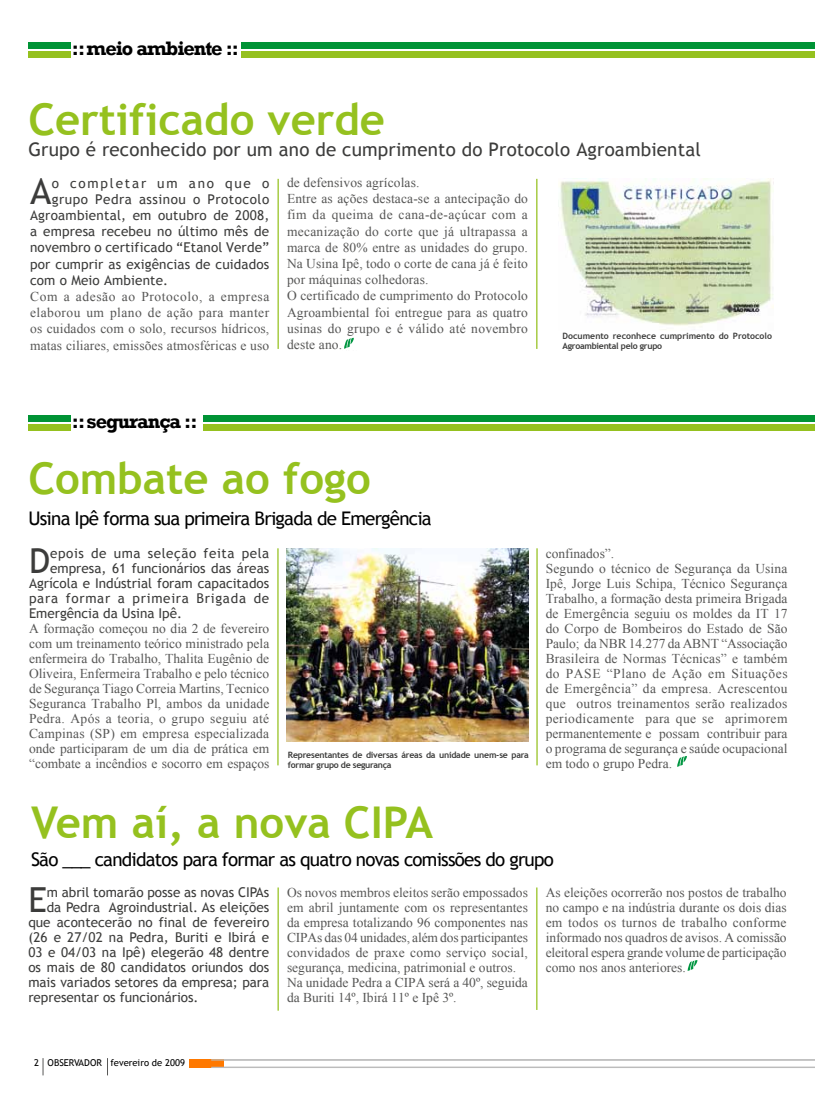
<style>
.page{position:relative;width:815px;height:1099px;background:#fff}
.page>*{position:absolute;margin:0;border:0;box-sizing:border-box;transform-origin:0 0}
.t1{font:700 43.75px "Trebuchet MS";color:#95c11f}
.t2{font:36.12px "Trebuchet MS";color:#3c3c3b}
.t3{font:34.5px "Trebuchet MS";color:#3c3c3b}
.t4{font:700 20px "Rockwell";letter-spacing:-.05em;color:#000}
.t5{font:18.75px "Trebuchet MS";letter-spacing:-.04em;color:#000}
.t6{font:18.75px "Trebuchet MS";letter-spacing:.01em;color:#3c3c3b}
.t7{font:13.5px/15px "Times New Roman";letter-spacing:.01em;color:#575756;text-align:justify}
.t8{font:13.5px "Trebuchet MS";color:#3c3c3b}
.t9{font:13.5px "Trebuchet MS";letter-spacing:.04em;color:#3c3c3b}
.t10{font:13.5px "Trebuchet MS";letter-spacing:.055em;color:#3c3c3b}
.t11{font:13.5px "Trebuchet MS";letter-spacing:.135em;color:#3c3c3b}
.t12{font:9.5px "Trebuchet MS";color:#000}
.t13{font:700 8.75px/10px "Trebuchet MS";letter-spacing:-.025em;color:#3c3c3b}
.t14{font:700 8.75px/10px "Trebuchet MS";color:#3c3c3b}
</style>
<div class="page">
<div style="left:189px;top:1059px;width:35px;height:8px;background:#ff7900"></div>
<svg style="left:43px;top:1058px;width:1px;height:17px"></svg>
<svg style="left:107px;top:1058px;width:1px;height:17px"></svg>
<hr style="left:211px;top:1066px;width:604px;height:1px;background:#bcbcbc">
<hr style="left:211px;top:1059px;width:604px;height:1px;background:#bcbcbc">
<div style="left:28px;top:43px;width:787px;height:6px;background:#009335"></div>
<div style="left:28px;top:52px;width:787px;height:6px;background:#95c11f"></div>
<div style="left:71px;top:39px;width:169px;height:23px;background:#fff"></div>
<div style="left:28px;top:415px;width:787px;height:6px;background:#009335"></div>
<div style="left:28px;top:424px;width:787px;height:6px;background:#95c11f"></div>
<div style="left:71px;top:413px;width:131px;height:23px;background:#fff"></div>
<img style="left:560px;top:179px;width:214px;height:151px">
<svg style="left:344px;top:338px;width:10px;height:11px"></svg>
<hr style="left:278px;top:179px;width:1px;height:170px;background:#95c11f">
<hr style="left:536px;top:179px;width:1px;height:170px;background:#95c11f">
<img style="left:287px;top:548px;width:241px;height:193px">
<hr style="left:277px;top:548px;width:2px;height:217px;background:#95c11f">
<hr style="left:536px;top:548px;width:2px;height:217px;background:#95c11f">
<hr style="left:278px;top:887px;width:1px;height:123px;background:#95c11f">
<hr style="left:536px;top:887px;width:1px;height:122px;background:#95c11f">
<svg style="left:688px;top:960px;width:9px;height:11px"></svg>
<svg style="left:677px;top:756px;width:10px;height:11px"></svg>
<h3 class="t4" style="left:72px;top:36px;width:168px">:: meio ambiente ::</h3>
<h1 class="t1" style="left:28px;top:92px;width:358px">Certificado verde</h1>
<h3 class="t6" style="left:28px;top:139px;width:674px">Grupo é reconhecido por um ano de cumprimento do Protocolo Agroambiental</h3>
<h2 class="t2" style="left:30px;top:170px;width:23px">A</h2>
<p class="t11" style="left:52px;top:175px;width:219px">o completar um ano que o</p>
<p class="t9" style="left:52px;top:191px;width:219px">grupo Pedra assinou o Protocolo</p>
<p class="t8" style="left:30px;top:207px;width:241px">Agroambiental, em outubro de 2008,</p>
<p class="t8" style="left:30px;top:223px;width:241px">a empresa recebeu no último mês de</p>
<p class="t8" style="left:30px;top:240px;width:241px">novembro o certificado “Etanol Verde”</p>
<p class="t8" style="left:30px;top:256px;width:241px">por cumprir as exigências de cuidados</p>
<p class="t8" style="left:30px;top:272px;width:140px">com o Meio Ambiente.</p>
<p class="t7" style="left:30px;top:288px;width:241px;line-height:16.2px">Com a adesão ao Protocolo, a empresa elaborou um plano de ação para manter os cuidados com o solo, recursos hídricos, matas ciliares, emissões atmosféricas e uso</p>
<p class="t7" style="left:287px;top:174px;width:243px;line-height:16.2px;text-align:left">de defensivos agrícolas.<br>Entre as ações destaca-se a antecipação do fim da queima de cana-de-açúcar com a mecanização do corte que já ultrapassa a marca de 80% entre as unidades do grupo.<br>Na Usina Ipê, todo o corte de cana já é feito por máquinas colhedoras.<br>O certificado de cumprimento do Protocolo Agroambiental foi entregue para as quatro usinas do grupo e é válido até novembro deste ano.</p>
<p class="t14" style="left:562px;top:331px;width:211px">Documento reconhece cumprimento do Protocolo<br>Agroambiental pelo grupo</p>
<h3 class="t4" style="left:72px;top:409px;width:127px">:: segurança ::</h3>
<h1 class="t1" style="left:28px;top:451px;width:344px">Combate ao fogo</h1>
<h3 class="t5" style="left:28px;top:507px;width:405px">Usina Ipê forma sua primeira Brigada de Emergência</h3>
<h3 class="t3" style="left:29px;top:540px;width:23px">D</h3>
<p class="t9" style="left:50px;top:545px;width:221px">epois de uma seleção feita pela</p>
<p class="t8" style="left:50px;top:560px;width:221px">empresa, 61 funcionários das áreas</p>
<p class="t8" style="left:29px;top:575px;width:242px">Agrícola e Indústrial foram capacitados</p>
<p class="t10" style="left:29px;top:590px;width:242px">para formar a primeira Brigada de</p>
<p class="t8" style="left:29px;top:605px;width:155px">Emergência da Usina Ipê.</p>
<p class="t7" style="left:29px;top:621px;width:242px">A formação começou no dia 2 de fevereiro com um treinamento teórico ministrado pela enfermeira do Trabalho, Thalita Eugênio de Oliveira, Enfermeira Trabalho e pelo técnico de Segurança Tiago Correia Martins, Tecnico Seguranca Trabalho Pl, ambos da unidade Pedra. Após a teoria, o grupo seguiu até Campinas (SP) em empresa especializada onde participaram de um dia de prática em “combate a incêndios e socorro em espaços</p>
<p class="t13" style="left:288px;top:749px;width:242px">Representantes de diversas áreas da unidade unem-se para formar grupo de segurança</p>
<h1 class="t1" style="left:31px;top:795px;width:403px">Vem aí, a nova CIPA</h1>
<p class="t7" style="left:546px;top:545px;width:243px;text-align:left">confinados”.<br>Segundo o técnico de Segurança da Usina Ipê, Jorge Luis Schipa, Técnico Segurança Trabalho, a formação desta primeira Brigada de Emergência seguiu os moldes da IT 17 do Corpo de Bombeiros do Estado de São Paulo; da NBR 14.277 da ABNT “Associação Brasileira de Normas Técnicas” e também do PASE “Plano de Ação em Situações de Emergência” da empresa. Acrescentou que outros treinamentos serão realizados periodicamente para que se aprimorem permanentemente e possam contribuir para o programa de segurança e saúde ocupacional em todo o grupo Pedra.</p>
<h3 class="t5" style="left:31px;top:848px;width:524px">São ___ candidatos para formar as quatro novas comissões do grupo</h3>
<p class="t7" style="left:287px;top:884px;width:242px;text-align:left">Os novos membros eleitos serão empossados em abril juntamente com os representantes da empresa totalizando 96 componentes nas CIPAs das 04 unidades, além dos participantes convidados de praxe como serviço social, segurança, medicina, patrimonial e outros.<br>Na unidade Pedra a CIPA será a 40º, seguida da Buriti 14º, Ibirá 11º e Ipê 3º.</p>
<p class="t7" style="left:546px;top:884px;width:243px">As eleições ocorrerão nos postos de trabalho no campo e na indústria durante os dois dias em todos os turnos de trabalho conforme informado nos quadros de avisos. A comissão eleitoral espera grande volume de participação como nos anos anteriores.</p>
<h3 class="t3" style="left:28px;top:879px;width:20px">E</h3>
<p class="t8" style="left:47px;top:884px;width:224px">m abril tomarão posse as novas CIPAs</p>
<p class="t8" style="left:47px;top:899px;width:224px">da Pedra Agroindustrial. As eleições</p>
<p class="t8" style="left:28px;top:914px;width:242px">que acontecerão no final de fevereiro</p>
<p class="t8" style="left:28px;top:929px;width:242px">(26 e 27/02 na Pedra, Buriti e Ibirá e</p>
<p class="t8" style="left:28px;top:944px;width:242px">03 e 04/03 na Ipê) elegerão 48 dentre</p>
<p class="t8" style="left:28px;top:959px;width:242px">os mais de 80 candidatos oriundos dos</p>
<p class="t8" style="left:28px;top:974px;width:242px">mais variados setores da empresa; para</p>
<p class="t8" style="left:28px;top:989px;width:172px">representar os funcionários.</p>
<p class="t12" style="left:34px;top:1057px;width:152px">2 OBSERVADOR fevereiro de 2009</p>
</div>
